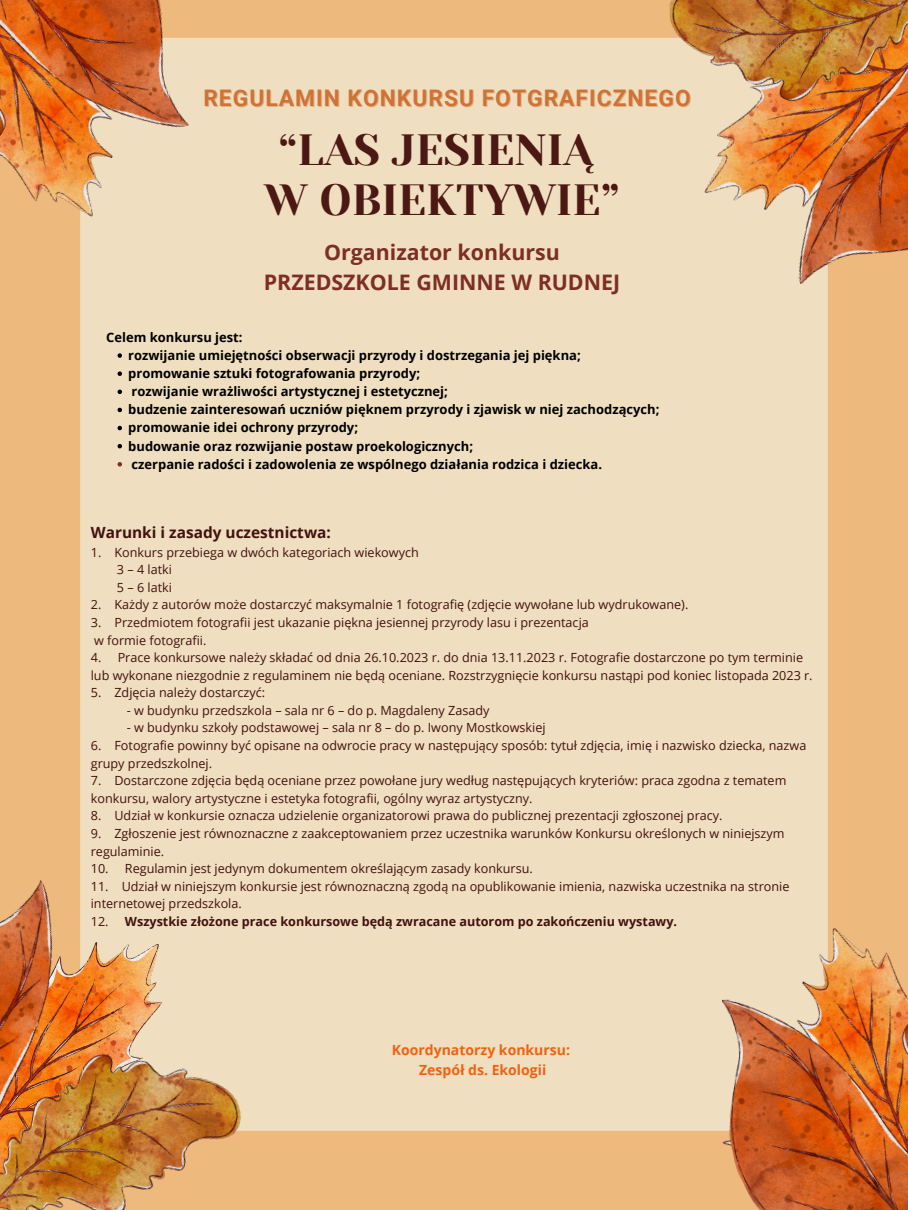
<style>
.page{position:relative;width:908px;height:1210px;background:#fff}
.page>*{position:absolute;margin:0;border:0;box-sizing:border-box;transform-origin:0 0}
.t1{font:43.54px/49.9px "Yeseva One";color:#4c1813;text-align:center}
.t2{font:700 22.75px "Roboto";letter-spacing:.045em;color:#cf7235}
.t3{font:700 21.35px/29.7px "Open Sans";color:#7c2f22;text-align:center}
.t4{font:700 15.4px "Open Sans";color:#421110}
.t5{font:700 14px/19.4px "Open Sans";color:#ed6312;text-align:center}
.t6{font:700 12.95px/18.1px "Open Sans";color:#000}
.t7{font:12.6px/17.6px "Open Sans";color:#421110}
.t8{font:700 12.6px "Open Sans";color:#421110}
.s1{font-weight:400}
</style>
<div class="page">
<div style="left:0;top:0;width:907px;height:1210px;background:#edb97d"></div>
<div style="left:80px;top:38px;width:747px;height:1092px;background:#efdebf"></div>
<img style="left:180px;top:1036px;width:68px;height:135px">
<img style="left:0;top:880px;width:180px;height:330px">
<img style="left:705px;top:907px;width:138px;height:224px">
<img style="left:843px;top:935px;width:61px;height:56px">
<img style="left:721px;top:991px;width:186px;height:219px">
<img style="left:51px;top:182px;width:125px;height:55px">
<img style="left:23px;top:182px;width:28px;height:20px">
<img style="left:0;top:0;width:188px;height:182px">
<img style="left:682px;top:142px;width:46px;height:121px">
<img style="left:653px;top:0;width:75px;height:142px">
<img style="left:728px;top:0;width:179px;height:284px">
<svg style="left:117px;top:353px;width:5px;height:5px"></svg>
<svg style="left:117px;top:371px;width:5px;height:5px"></svg>
<svg style="left:117px;top:389px;width:5px;height:5px"></svg>
<svg style="left:117px;top:408px;width:5px;height:4px"></svg>
<svg style="left:117px;top:426px;width:5px;height:4px"></svg>
<svg style="left:117px;top:444px;width:5px;height:4px"></svg>
<svg style="left:117px;top:462px;width:5px;height:4px"></svg>
<h2 class="t2" style="left:203px;top:85px;width:488px">REGULAMIN KONKURSU FOTGRAFICZNEGO</h2>
<h1 class="t1" style="left:264px;top:125px;width:356px">“LAS JESIENIĄ<br>W OBIEKTYWIE”</h1>
<p class="t6" style="left:106px;top:328px;width:138px">Celem konkursu jest:</p>
<h3 class="t3" style="left:264px;top:237px;width:358px">Organizator konkursu<br>PRZEDSZKOLE GMINNE W RUDNEJ</h3>
<p class="t6" style="left:128px;top:346px;width:532px">rozwijanie umiejętności obserwacji przyrody i dostrzegania jej piękna; promowanie sztuki fotografowania przyrody;<br>rozwijanie wrażliwości artystycznej i estetycznej;<br>budzenie zainteresowań uczniów pięknem przyrody i zjawisk w niej zachodzących; promowanie idei ochrony przyrody;<br>budowanie oraz rozwijanie postaw proekologicznych;<br>czerpanie radości i zadowolenia ze wspólnego działania rodzica i dziecka.</p>
<p class="t4" style="left:91px;top:522px;width:241px">Warunki i zasady uczestnictwa:</p>
<p class="t7" style="left:117px;top:543px;width:303px;text-indent:-26px">1. Konkurs przebiega w dwóch kategoriach wiekowych<br>3 – 4 latki<br>5 – 6 latki</p>
<p class="t7" style="left:91px;top:595px;width:599px">2. Każdy z autorów może dostarczyć maksymalnie 1 fotografię (zdjęcie wywołane lub wydrukowane).</p>
<p class="t7" style="left:91px;top:613px;width:499px">3. Przedmiotem fotografii jest ukazanie piękna jesiennej przyrody lasu i prezentacja w formie fotografii.</p>
<p class="t7" style="left:91px;top:648px;width:723px">4. Prace konkursowe należy składać od dnia 26.10.2023 r. do dnia 13.11.2023 r. Fotografie dostarczone po tym terminie lub wykonane niezgodnie z regulaminem nie będą oceniane. Rozstrzygnięcie konkursu nastąpi pod koniec listopada 2023 r.</p>
<p class="t7" style="left:91px;top:683px;width:176px">5. Zdjęcia należy dostarczyć:</p>
<p class="t7" style="left:127px;top:701px;width:364px">- w budynku przedszkola – sala nr 6 – do p. Magdaleny Zasady</p>
<p class="t7" style="left:127px;top:719px;width:420px">- w budynku szkoły podstawowej – sala nr 8 – do p. Iwony Mostkowskiej</p>
<p class="t7" style="left:91px;top:736px;width:716px">6. Fotografie powinny być opisane na odwrocie pracy w następujący sposób: tytuł zdjęcia, imię i nazwisko dziecka, nazwa grupy przedszkolnej.</p>
<p class="t7" style="left:91px;top:771px;width:697px">7. Dostarczone zdjęcia będą oceniane przez powołane jury według następujących kryteriów: praca zgodna z tematem konkursu, walory artystyczne i estetyka fotografii, ogólny wyraz artystyczny.</p>
<p class="t7" style="left:91px;top:807px;width:633px">8. Udział w konkursie oznacza udzielenie organizatorowi prawa do publicznej prezentacji zgłoszonej pracy.</p>
<p class="t7" style="left:91px;top:824px;width:695px">9. Zgłoszenie jest równoznaczne z zaakceptowaniem przez uczestnika warunków Konkursu określonych w niniejszym regulaminie.</p>
<p class="t7" style="left:91px;top:859px;width:443px">10. Regulamin jest jedynym dokumentem określającym zasady konkursu.</p>
<p class="t7" style="left:91px;top:877px;width:700px">11. Udział w niniejszym konkursie jest równoznaczną zgodą na opublikowanie imienia, nazwiska uczestnika na stronie internetowej przedszkola.</p>
<p class="t8" style="left:91px;top:912px;width:587px"><span class="s1">12.</span> Wszystkie złożone prace konkursowe będą zwracane autorom po zakończeniu wystawy.</p>
<p class="t5" style="left:392px;top:1040px;width:179px">Koordynatorzy konkursu:<br>Zespół ds. Ekologii</p>
</div>
